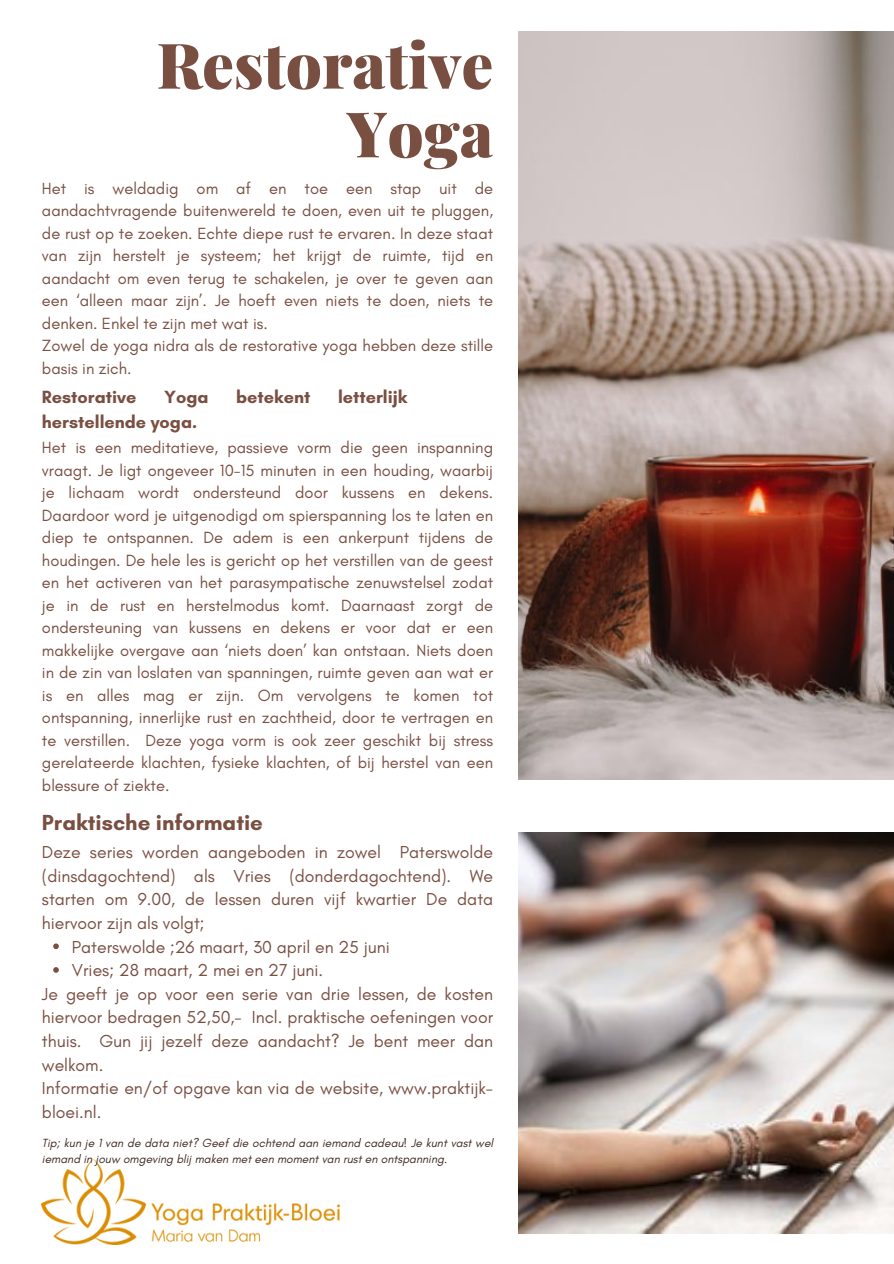
<style>
.page{position:relative;width:894px;height:1264px;background:#fff}
.page>*{position:absolute;margin:0;border:0;box-sizing:border-box;transform-origin:0 0}
.t1{font:900 63px/68.7px "Playfair Display";color:#794f42;text-align:right}
.t2{font:700 22.2px "Glacial Indifference";color:#794f42}
.t3{font:700 18px "Glacial Indifference";color:#794f42}
.t4{font:17.7px/23.7px "Glacial Indifference";color:#794f42;text-align:justify}
.t5{font:16.5px/22.5px "Glacial Indifference";color:#794f42;text-align:justify}
.t6{font:italic 12px/16px "Glacial Indifference";color:#402820}
</style>
<div class="page">
<img style="left:518px;top:31px;width:375px;height:749px">
<img style="left:518px;top:832px;width:375px;height:401px">
<img style="left:42px;top:1159px;width:297px;height:85px">
<svg style="left:53px;top:943px;width:6px;height:6px"></svg>
<svg style="left:53px;top:967px;width:6px;height:5px"></svg>
<p class="t1" style="left:157px;top:28px;width:338px">Restorative<br>Yoga</p>
<p class="t5" style="left:42px;top:177px;width:452px">Het is weldadig om af en toe een stap uit de aandachtvragende buitenwereld te doen, even uit te pluggen, de rust op te zoeken. Echte diepe rust te ervaren. In deze staat van zijn herstelt je systeem; het krijgt de ruimte, tijd en aandacht om even terug te schakelen, je over te geven aan een ‘alleen maar zijn’. Je hoeft even niets te doen, niets te denken. Enkel te zijn met wat is.</p>
<p class="t5" style="left:42px;top:334px;width:452px">Zowel de yoga nidra als de restorative yoga hebben deze stille basis in zich.</p>
<p class="t3" style="left:42px;top:386px;width:96px">Restorative</p>
<p class="t3" style="left:164px;top:386px;width:46px">Yoga</p>
<p class="t3" style="left:236px;top:386px;width:76px">betekent</p>
<p class="t3" style="left:338px;top:386px;width:71px">letterlijk</p>
<p class="t3" style="left:42px;top:411px;width:157px">herstellende yoga.</p>
<p class="t5" style="left:42px;top:436px;width:452px">Het is een meditatieve, passieve vorm die geen inspanning vraagt. Je ligt ongeveer 10-15 minuten in een houding, waarbij je lichaam wordt ondersteund door kussens en dekens.<br>Daardoor word je uitgenodigd om spierspanning los te laten en diep te ontspannen. De adem is een ankerpunt tijdens de houdingen. De hele les is gericht op het verstillen van de geest en het activeren van het parasympatische zenuwstelsel zodat je in de rust en herstelmodus komt. Daarnaast zorgt de ondersteuning van kussens en dekens er voor dat er een makkelijke overgave aan ‘niets doen’ kan ontstaan. Niets doen in de zin van loslaten van spanningen, ruimte geven aan wat er is en alles mag er zijn. Om vervolgens te komen tot ontspanning, innerlijke rust en zachtheid, door te vertragen en te verstillen. Deze yoga vorm is ook zeer geschikt bij stress gerelateerde klachten, fysieke klachten, of bij herstel van een blessure of ziekte.</p>
<p class="t2" style="left:42px;top:808px;width:222px">Praktische informatie</p>
<p class="t4" style="left:42px;top:839px;width:452px">Deze series worden aangeboden in zowel Paterswolde (dinsdagochtend) als Vries (donderdagochtend). We starten om 9.00, de lessen duren vijf kwartier De data hiervoor zijn als volgt;</p>
<p class="t4" style="left:72px;top:934px;width:319px">Paterswolde ;26 maart, 30 april en 25 juni</p>
<p class="t4" style="left:72px;top:958px;width:253px">Vries; 28 maart, 2 mei en 27 juni.</p>
<p class="t4" style="left:42px;top:981px;width:452px">Je geeft je op voor een serie van drie lessen, de kosten hiervoor bedragen 52,50,- Incl. praktische oefeningen voor thuis. Gun jij jezelf deze aandacht? Je bent meer dan welkom.</p>
<p class="t4" style="left:42px;top:1076px;width:452px">Informatie en/of opgave kan via de website, www.praktijk&shy;bloei.nl.</p>
<p class="t6" style="left:42px;top:1134px;width:452px">Tip; kun je 1 van de data niet? Geef die ochtend aan iemand cadeau! Je kunt vast wel iemand in jouw omgeving blij maken met een moment van rust en ontspanning.</p>
</div>
